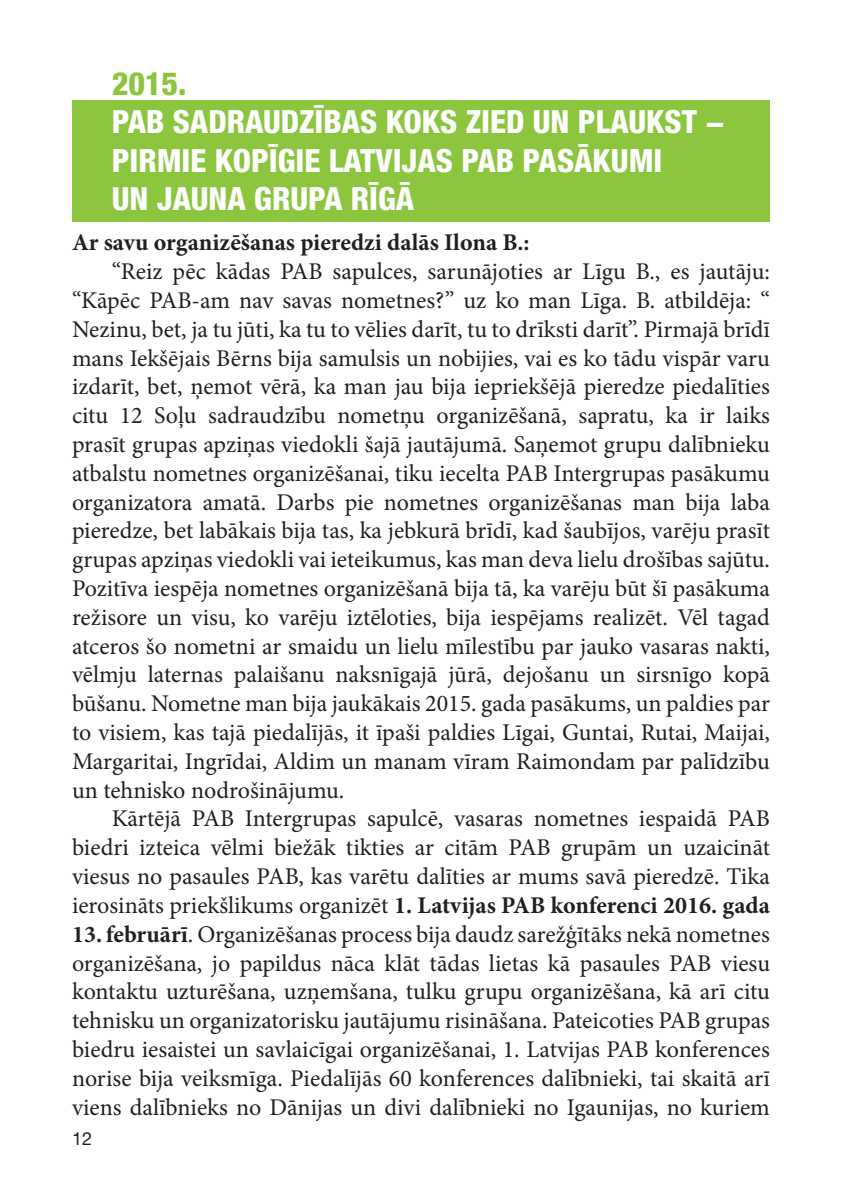
<style>
.page{position:relative;width:842px;height:1191px;background:#fff}
.page>*{position:absolute;margin:0;border:0;box-sizing:border-box;transform-origin:0 0}
.t1{font:800 condensed 32px/38.4px "Helvetica Neue LT Pro";color:#fff}
.t2{font:800 condensed 32px "Helvetica Neue LT Pro";color:#8bc63e}
.t3{font:24px/28.8px "Minion Pro";color:#231f20;text-align:justify}
.t4{font:700 24px "Minion Pro";color:#231f20}
.t5{font:18px "Helvetica Neue LT Pro";color:#231f20}
.s1{font-weight:700}
</style>
<div class="page">
<div style="left:72px;top:100px;width:698px;height:121px;background:#8bc63e"></div>
<h1 class="t2" style="left:112px;top:64px;width:76px">2015.</h1>
<h1 class="t1" style="left:112px;top:102px;width:614px">PAB SADRAUDZĪBAS KOKS ZIED UN PLAUKST −<br>PIRMIE KOPĪGIE LATVIJAS PAB PASĀKUMI<br>UN JAUNA GRUPA RĪGĀ</h1>
<p class="t4" style="left:72px;top:226px;width:459px">Ar savu organizēšanas pieredzi dalās Ilona B.:</p>
<p class="t3" style="left:72px;top:257px;width:699px;text-indent:40px">“Reiz pēc kādas PAB sapulces, sarunājoties ar Līgu B., es jautāju: “Kāpēc PAB-am nav savas nometnes?” uz ko man Līga. B. atbildēja: “ Nezinu, bet, ja tu jūti, ka tu to vēlies darīt, tu to drīksti darīt”. Pirmajā brīdī mans Iekšējais Bērns bija samulsis un nobijies, vai es ko tādu vispār varu izdarīt, bet, ņemot vērā, ka man jau bija iepriekšējā pieredze piedalīties citu 12 Soļu sadraudzību nometņu organizēšanā, sapratu, ka ir laiks prasīt grupas apziņas viedokli šajā jautājumā. Saņemot grupu dalībnieku atbalstu nometnes organizēšanai, tiku iecelta PAB Intergrupas pasākumu organizatora amatā. Darbs pie nometnes organizēšanas man bija laba pieredze, bet labākais bija tas, ka jebkurā brīdī, kad šaubījos, varēju prasīt grupas apziņas viedokli vai ieteikumus, kas man deva lielu drošības sajūtu.<br>Pozitīva iespēja nometnes organizēšanā bija tā, ka varēju būt šī pasākuma režisore un visu, ko varēju iztēloties, bija iespējams realizēt. Vēl tagad atceros šo nometni ar smaidu un lielu mīlestību par jauko vasaras nakti, vēlmju laternas palaišanu naksnīgajā jūrā, dejošanu un sirsnīgo kopā būšanu. Nometne man bija jaukākais 2015. gada pasākums, un paldies par to visiem, kas tajā piedalījās, it īpaši paldies Līgai, Guntai, Rutai, Maijai, Margaritai, Ingrīdai, Aldim un manam vīram Raimondam par palīdzību un tehnisko nodrošinājumu.</p>
<p class="t3" style="left:72px;top:804px;width:699px;text-indent:40px">Kārtējā PAB Intergrupas sapulcē, vasaras nometnes iespaidā PAB biedri izteica vēlmi biežāk tikties ar citām PAB grupām un uzaicināt viesus no pasaules PAB, kas varētu dalīties ar mums savā pieredzē. Tika ierosināts priekšlikums organizēt <span class="s1">1. Latvijas PAB konferenci 2016. gada</span></p>
<p class="t3" style="left:72px;top:919px;width:699px"><span class="s1">13. februārī</span>. Organizēšanas process bija daudz sarežģītāks nekā nometnes organizēšana, jo papildus nāca klāt tādas lietas kā pasaules PAB viesu kontaktu uzturēšana, uzņemšana, tulku grupu organizēšana, kā arī citu tehnisku un organizatorisku jautājumu risināšana. Pateicoties PAB grupas biedru iesaistei un savlaicīgai organizēšanai, 1. Latvijas PAB konferences norise bija veiksmīga. Piedalījās 60 konferences dalībnieki, tai skaitā arī viens dalībnieks no Dānijas un divi dalībnieki no Igaunijas, no kuriem</p>
<p class="t5" style="left:72px;top:1127px;width:22px">12</p>
</div>
